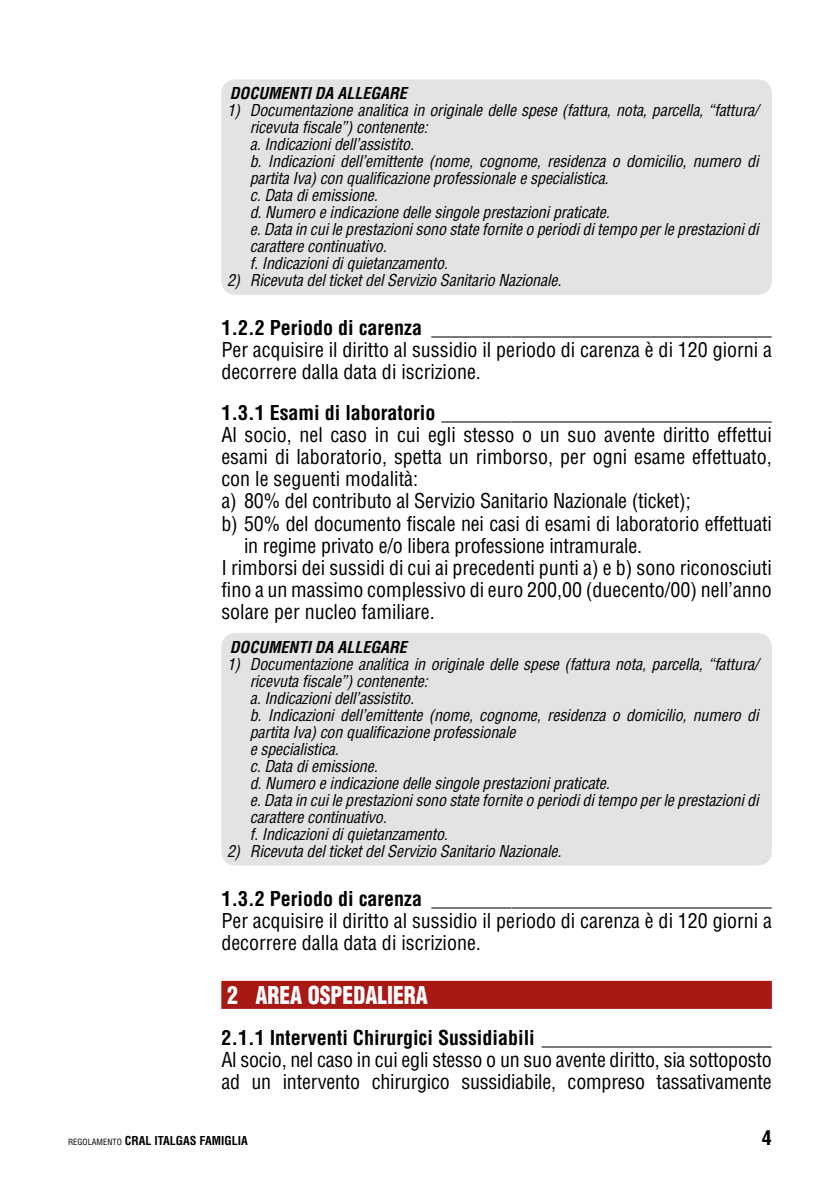
<style>
.page{position:relative;width:840px;height:1191px;background:#fff}
.page>*{position:absolute;margin:0;border:0;box-sizing:border-box;transform-origin:0 0}
.t1{font:900 condensed 24px "Helvetica LT Std";color:#fff;scale:.9 1}
.t2{font:condensed 20px/22.2px "Helvetica LT Std";color:#000}
.t3{font:700 condensed 20px "Helvetica LT Std";color:#000}
.t4{font:italic condensed 16px/17px "Helvetica LT Std";letter-spacing:-.01em;color:#000}
.t5{font:italic 700 condensed 16px "Helvetica LT Std";color:#000}
.t6{font:700 condensed 12px "Helvetica LT Std";color:#000}
.s1{font-weight:400;font-size:8.4px}
</style>
<div class="page">
<div style="left:221px;top:981px;width:550px;height:28px;background:#a81815"></div>
<div style="left:221px;top:79px;width:550px;height:216px;background:#e3e3e3;border-radius:14px"></div>
<div style="left:221px;top:633px;width:550px;height:232px;background:#e3e3e3;border-radius:14px"></div>
<p class="t5" style="left:230px;top:83px;width:178px">DOCUMENTI DA ALLEGARE</p>
<p class="t4" style="left:249px;top:102px;width:510px;text-indent:-23px">1) Documentazione analitica in originale delle spese (fattura, nota, parcella, “fattura/ ricevuta fiscale”) contenente:<br>a. Indicazioni dell’assistito.<br>b. Indicazioni dell’emittente (nome, cognome, residenza o domicilio, numero di partita Iva) con qualificazione professionale e specialistica.<br>c. Data di emissione.<br>d. Numero e indicazione delle singole prestazioni praticate.<br>e. Data in cui le prestazioni sono state fornite o periodi di tempo per le prestazioni di carattere continuativo.<br>f. Indicazioni di quietanzamento.</p>
<p class="t4" style="left:227px;top:272px;width:336px">2) Ricevuta del ticket del Servizio Sanitario Nazionale.</p>
<p class="t3" style="left:221px;top:315px;width:552px">1.2.2 Periodo di carenza __________________________________</p>
<p class="t2" style="left:221px;top:339px;width:552px">Per acquisire il diritto al sussidio il periodo di carenza è di 120 giorni a decorrere dalla data di iscrizione.</p>
<p class="t3" style="left:221px;top:400px;width:552px">1.3.1 Esami di laboratorio _________________________________</p>
<p class="t2" style="left:221px;top:423px;width:551px">Al socio, nel caso in cui egli stesso o un suo avente diritto effettui</p>
<p class="t2" style="left:221px;top:445px;width:551px">esami di laboratorio, spetta un rimborso, per ogni esame effettuato,</p>
<p class="t2" style="left:221px;top:468px;width:198px">con le seguenti modalità:</p>
<p class="t2" style="left:221px;top:490px;width:470px">a) 80% del contributo al Servizio Sanitario Nazionale (ticket);</p>
<p class="t2" style="left:221px;top:512px;width:551px">b) 50% del documento fiscale nei casi di esami di laboratorio effettuati</p>
<p class="t2" style="left:244px;top:534px;width:399px">in regime privato e/o libera professione intramurale.</p>
<p class="t2" style="left:221px;top:556px;width:552px">I rimborsi dei sussidi di cui ai precedenti punti a) e b) sono riconosciuti</p>
<p class="t2" style="left:221px;top:578px;width:551px">fino a un massimo complessivo di euro 200,00 (duecento/00) nell’anno</p>
<p class="t2" style="left:221px;top:601px;width:215px">solare per nucleo familiare.</p>
<p class="t5" style="left:230px;top:637px;width:178px">DOCUMENTI DA ALLEGARE</p>
<p class="t4" style="left:249px;top:656px;width:510px;text-indent:-23px">1) Documentazione analitica in originale delle spese (fattura nota, parcella, “fattura/ ricevuta fiscale”) contenente:<br>a. Indicazioni dell’assistito.<br>b. Indicazioni dell’emittente (nome, cognome, residenza o domicilio, numero di partita Iva) con qualificazione professionale<br>e specialistica.<br>c. Data di emissione.<br>d. Numero e indicazione delle singole prestazioni praticate.<br>e. Data in cui le prestazioni sono state fornite o periodi di tempo per le prestazioni di carattere continuativo.<br>f. Indicazioni di quietanzamento.</p>
<p class="t4" style="left:227px;top:843px;width:336px">2) Ricevuta del ticket del Servizio Sanitario Nazionale.</p>
<p class="t3" style="left:221px;top:886px;width:552px">1.3.2 Periodo di carenza __________________________________</p>
<p class="t2" style="left:221px;top:909px;width:552px">Per acquisire il diritto al sussidio il periodo di carenza è di 120 giorni a decorrere dalla data di iscrizione.</p>
<h1 class="t1" style="left:227px;top:980px;width:224px">2 AREA OSPEDALIERA</h1>
<p class="t3" style="left:221px;top:1024px;width:552px">2.1.1 Interventi Chirurgici Sussidiabili _______________________</p>
<p class="t2" style="left:221px;top:1048px;width:551px">Al socio, nel caso in cui egli stesso o un suo avente diritto, sia sottoposto ad un intervento chirurgico sussidiabile, compreso tassativamente</p>
<p class="t6" style="left:68px;top:1132px;width:181px"><span class="s1">REGOLAMENTO</span> CRAL ITALGAS FAMIGLIA</p>
<p class="t3" style="left:761px;top:1125px;width:11px">4</p>
</div>
